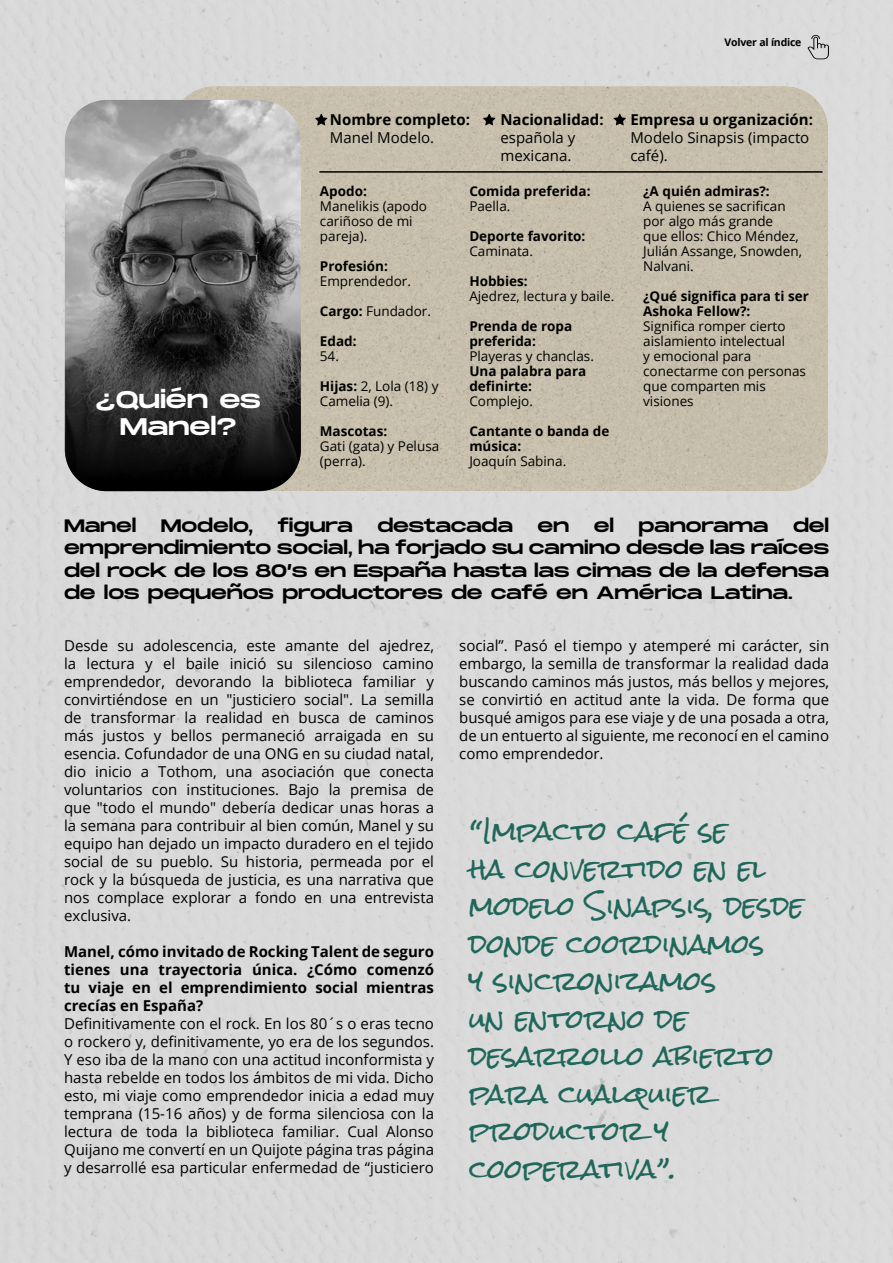
<style>
.page{position:relative;width:893px;height:1263px;background:#fff}
.page>*{position:absolute;margin:0;border:0;box-sizing:border-box;transform-origin:0 0}
.t1{font:25.5px/37.5px "Rock Salt";color:#1f675b}
.t2{font:24px/27px "Monument Extended";letter-spacing:-.01em;color:#fff;text-align:center}
.t3{font:18px/22.5px "Monument Extended";letter-spacing:-.01em;color:#000;text-align:justify}
.t4{font:15px/18px "Open Sans";color:#000;text-align:justify}
.t5{font:700 15px/18px "Open Sans";color:#000;text-align:justify}
.t6{font:13.5px/15px "Open Sans";color:#000}
.t7{font:700 13.5px/15px "Open Sans";color:#000}
.t8{font:700 10.5px "Open Sans";letter-spacing:-.02em;color:#000}
.s1{font-weight:700}
</style>
<div class="page">
<div style="left:171px;top:86px;width:657px;height:405px;background:#c7bfac"></div>
<svg style="left:65px;top:100px;width:236px;height:391px;background:#606060"></svg>
<svg style="left:315px;top:114px;width:12px;height:11px"></svg>
<svg style="left:483px;top:114px;width:12px;height:11px"></svg>
<svg style="left:614px;top:114px;width:12px;height:11px"></svg>
<hr style="left:320px;top:171px;width:502px;height:2px;background:#000">
<svg style="left:807px;top:35px;width:22px;height:24px"></svg>
<h2 class="t2" style="left:96px;top:386px;width:167px">¿Quién es<br>Manel?</h2>
<p class="t8" style="left:725px;top:35px;width:78px">Volver al índice</p>
<p class="t5" style="left:330px;top:110px;width:142px">Nombre completo:</p>
<p class="t4" style="left:330px;top:128px;width:106px">Manel Modelo.</p>
<p class="t5" style="left:500px;top:110px;width:105px">Nacionalidad:</p>
<p class="t4" style="left:500px;top:128px;width:76px">española y mexicana.</p>
<p class="t7" style="left:320px;top:184px;width:48px">Apodo:</p>
<p class="t6" style="left:320px;top:199px;width:109px">Manelikis (apodo cariñoso de mi pareja).</p>
<p class="t7" style="left:320px;top:259px;width:70px">Profesión:</p>
<p class="t6" style="left:320px;top:274px;width:93px">Emprendedor.</p>
<p class="t6" style="left:320px;top:304px;width:113px"><span class="s1">Cargo:</span> Fundador.</p>
<p class="t7" style="left:320px;top:334px;width:38px">Edad:</p>
<p class="t6" style="left:320px;top:349px;width:21px">54.</p>
<p class="t6" style="left:320px;top:379px;width:120px"><span class="s1">Hijas:</span> 2, Lola (18) y<br>Camelia (9).</p>
<p class="t7" style="left:320px;top:424px;width:69px">Mascotas:</p>
<p class="t6" style="left:320px;top:439px;width:121px">Gati (gata) y Pelusa (perra).</p>
<p class="t7" style="left:469px;top:184px;width:123px">Comida preferida:</p>
<p class="t6" style="left:469px;top:199px;width:43px">Paella.</p>
<p class="t7" style="left:469px;top:229px;width:118px">Deporte favorito:</p>
<p class="t6" style="left:469px;top:244px;width:65px">Caminata.</p>
<p class="t7" style="left:469px;top:274px;width:60px">Hobbies:</p>
<p class="t6" style="left:469px;top:289px;width:147px">Ajedrez, lectura y baile.</p>
<p class="t7" style="left:469px;top:319px;width:104px">Prenda de ropa preferida:</p>
<p class="t6" style="left:469px;top:349px;width:126px">Playeras y chanclas.</p>
<p class="t7" style="left:469px;top:364px;width:119px">Una palabra para definirte:</p>
<p class="t6" style="left:469px;top:394px;width:65px">Complejo.</p>
<p class="t7" style="left:469px;top:424px;width:142px">Cantante o banda de música:</p>
<p class="t6" style="left:469px;top:454px;width:99px">Joaquín Sabina.</p>
<p class="t5" style="left:630px;top:110px;width:184px">Empresa u organización:</p>
<p class="t4" style="left:630px;top:128px;width:180px">Modelo Sinapsis (impacto café).</p>
<p class="t7" style="left:643px;top:184px;width:128px">¿A quién admiras?:</p>
<p class="t6" style="left:643px;top:199px;width:160px">A quienes se sacrifican por algo más grande<br>que ellos: Chico Méndez,<br>Julián Assange, Snowden,<br>Nalvani.</p>
<p class="t7" style="left:643px;top:289px;width:167px">¿Qué significa para ti ser<br>Ashoka Fellow?:</p>
<p class="t6" style="left:643px;top:319px;width:164px">Significa romper cierto aislamiento intelectual<br>y emocional para conectarme con personas que comparten mis visiones</p>
<p class="t3" style="left:64px;top:513px;width:74px">Manel</p>
<p class="t3" style="left:161px;top:513px;width:94px">Modelo,</p>
<p class="t3" style="left:278px;top:513px;width:77px">figura</p>
<p class="t3" style="left:377px;top:513px;width:137px">destacada</p>
<p class="t3" style="left:538px;top:513px;width:33px">en</p>
<p class="t3" style="left:594px;top:513px;width:22px">el</p>
<p class="t3" style="left:638px;top:513px;width:132px">panorama</p>
<p class="t3" style="left:64px;top:513px;width:767px;text-indent:729px">del emprendimiento social, ha forjado su camino desde las raíces del rock de los 80’s en España hasta las cimas de la defensa de los pequeños productores de café en América Latina.</p>
<p class="t4" style="left:64px;top:636px;width:371px">Desde su adolescencia, este amante del ajedrez, la lectura y el baile inició su silencioso camino emprendedor, devorando la biblioteca familiar y convirtiéndose en un "justiciero social". La semilla de transformar la realidad en busca de caminos más justos y bellos permaneció arraigada en su esencia. Cofundador de una ONG en su ciudad natal, dio inicio a Tothom, una asociación que conecta voluntarios con instituciones. Bajo la premisa de que "todo el mundo" debería dedicar unas horas a la semana para contribuir al bien común, Manel y su equipo han dejado un impacto duradero en el tejido social de su pueblo. Su historia, permeada por el rock y la búsqueda de justicia, es una narrativa que nos complace explorar a fondo en una entrevista exclusiva.</p>
<p class="t5" style="left:64px;top:942px;width:371px">Manel, cómo invitado de Rocking Talent de seguro tienes una trayectoria única. ¿Cómo comenzó tu viaje en el emprendimiento social mientras crecías en España?</p>
<p class="t4" style="left:64px;top:1014px;width:371px">Definitivamente con el rock. En los 80´s o eras tecno o rockero y, definitivamente, yo era de los segundos.<br>Y eso iba de la mano con una actitud inconformista y hasta rebelde en todos los ámbitos de mi vida. Dicho esto, mi viaje como emprendedor inicia a edad muy temprana (15-16 años) y de forma silenciosa con la lectura de toda la biblioteca familiar. Cual Alonso Quijano me convertí en un Quijote página tras página y desarrollé esa particular enfermedad de “justiciero</p>
<p class="t4" style="left:459px;top:636px;width:371px">social”. Pasó el tiempo y atemperé mi carácter, sin embargo, la semilla de transformar la realidad dada buscando caminos más justos, más bellos y mejores, se convirtió en actitud ante la vida. De forma que busqué amigos para ese viaje y de una posada a otra, de un entuerto al siguiente, me reconocí en el camino como emprendedor.</p>
<h1 class="t1" style="left:469px;top:814px;width:336px">“Impacto café se<br>ha convertido en el modelo Sinapsis, desde donde coordinamos<br>y sincronizamos<br>un entorno de desarrollo abierto para cualquier productor y cooperativa”.</h1>
</div>
